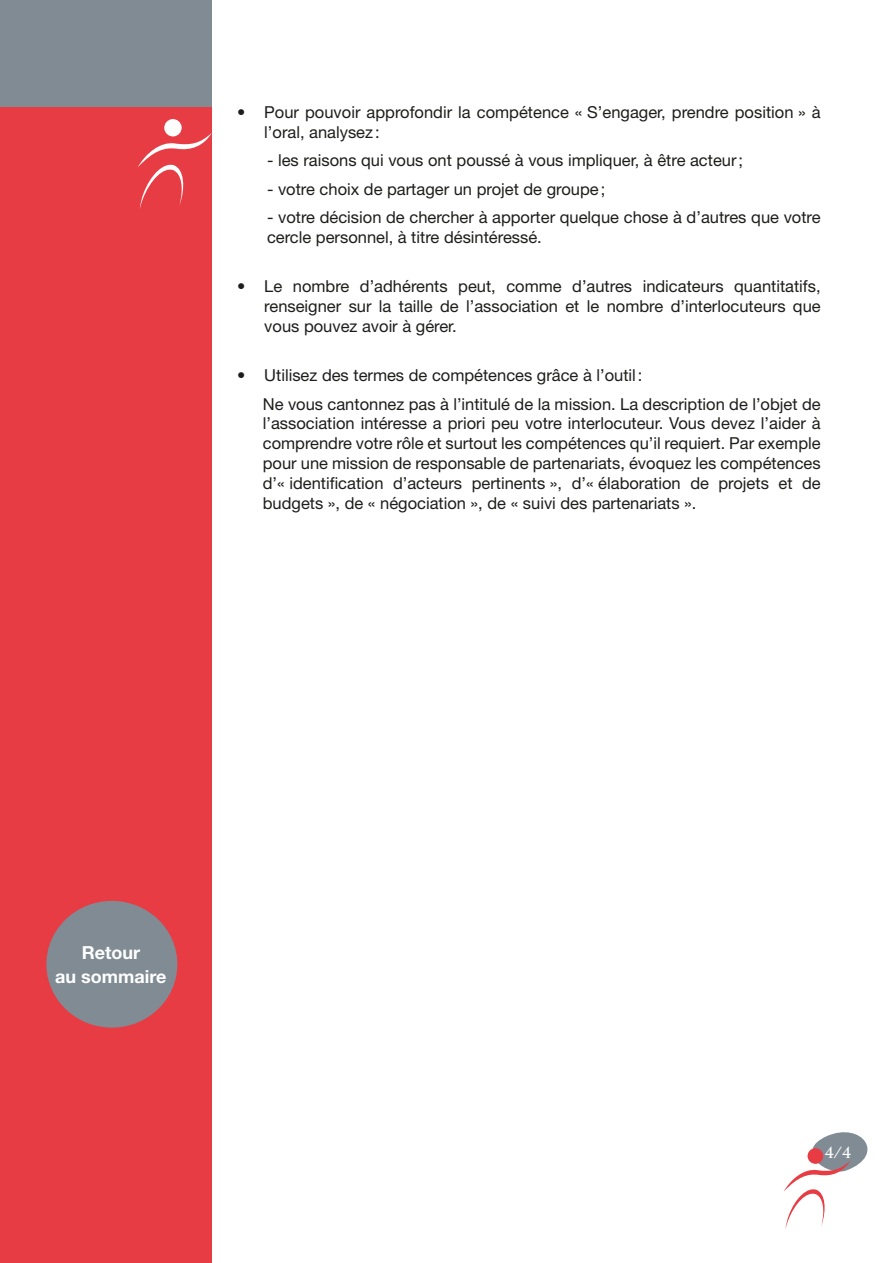
<style>
.page{position:relative;width:893px;height:1263px;background:#fff}
.page>*{position:absolute;margin:0;border:0;box-sizing:border-box;transform-origin:0 0}
.t1{font:700 18px/24px "Helvetica Neue LT Std";color:#fff;text-align:center}
.t2{font:16.5px/19.8px "Helvetica Neue LT Std";color:#1d1d1b}
.t3{font:700 15px "Trajan Pro";color:#fff}
</style>
<div class="page">
<div style="left:0;top:0;width:212px;height:1263px;background:#e83c44"></div>
<div style="left:0;top:0;width:212px;height:106px;background:#808b94"></div>
<svg style="left:138px;top:119px;width:74px;height:90px"></svg>
<svg style="left:784px;top:1132px;width:84px;height:97px"></svg>
<div style="left:46px;top:900px;width:132px;height:128px;background:#808b94;border-radius:50%"></div>
<p class="t2" style="left:264px;top:102px;width:558px;text-indent:-27px">• Pour pouvoir approfondir la compétence « S’engager, prendre position » à l’oral, analysez :</p>
<p class="t2" style="left:267px;top:150px;width:478px">- les raisons qui vous ont poussé à vous impliquer, à être acteur;</p>
<p class="t2" style="left:267px;top:178px;width:340px">- votre choix de partager un projet de groupe;</p>
<p class="t2" style="left:267px;top:207px;width:555px">- votre décision de chercher à apporter quelque chose à d’autres que votre cercle personnel, à titre désintéressé.</p>
<p class="t2" style="left:264px;top:276px;width:558px;text-align:justify;text-indent:-27px">• Le nombre d’adhérents peut, comme d’autres indicateurs quantitatifs, renseigner sur la taille de l’association et le nombre d’interlocuteurs que vous pouvez avoir à gérer.</p>
<p class="t2" style="left:263px;top:361px;width:559px;line-height:28.3px;text-indent:-26px">• Utilisez des termes de compétences grâce à l’outil:<br>Ne vous cantonnez pas à l’intitulé de la mission. La description de l’objet de</p>
<p class="t2" style="left:263px;top:413px;width:559px;text-align:justify">l’association intéresse a priori peu votre interlocuteur. Vous devez l’aider à comprendre votre rôle et surtout les compétences qu’il requiert. Par exemple pour une mission de responsable de partenariats, évoquez les compétences d’« identification d’acteurs pertinents », d’« élaboration de projets et de budgets », de « négociation », de « suivi des partenariats ».</p>
<p class="t1" style="left:55px;top:940px;width:113px">Retour<br>au sommaire</p>
<p class="t3" style="left:825px;top:1143px;width:28px">4/4</p>
</div>
